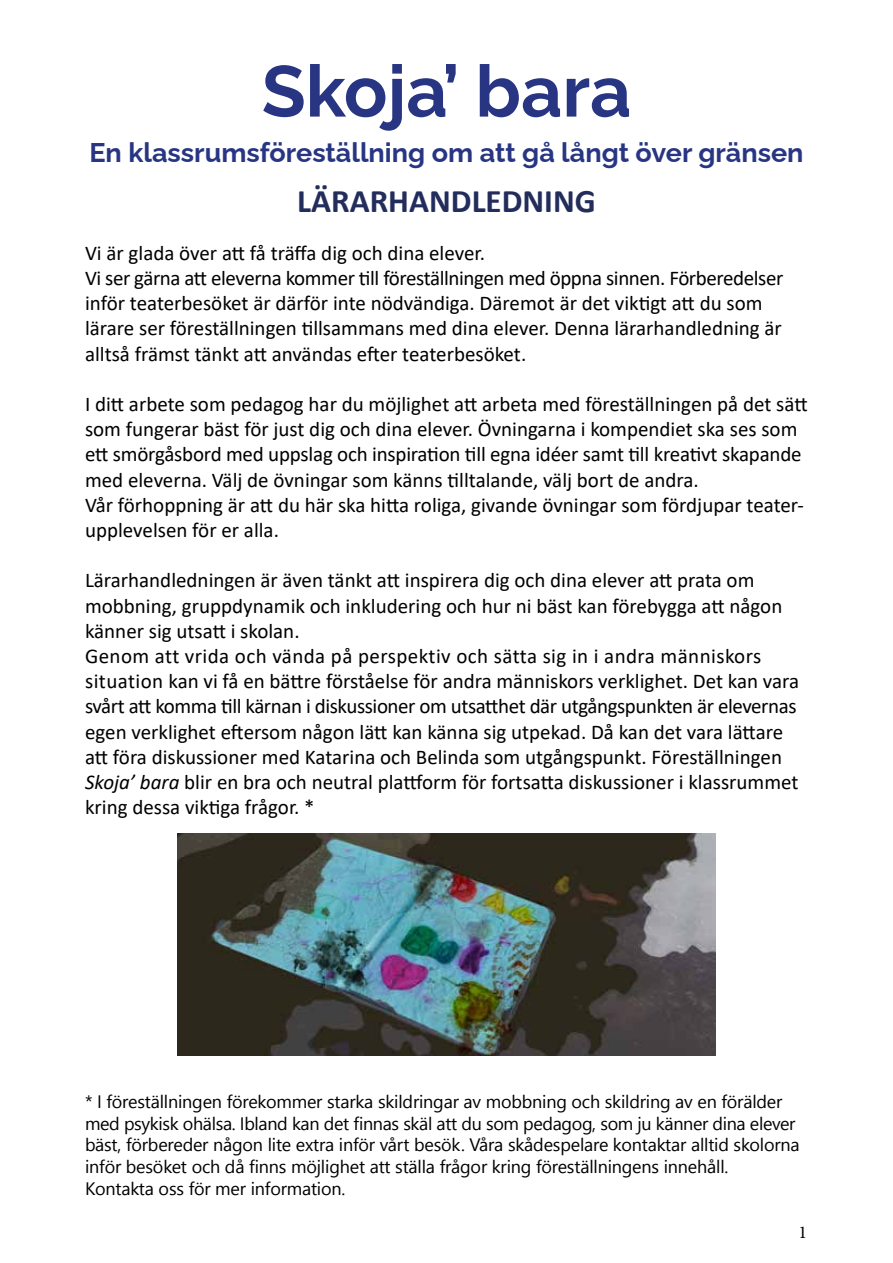
<style>
.page{position:relative;width:893px;height:1263px;background:#fff}
.page>*{position:absolute;margin:0;border:0;box-sizing:border-box;transform-origin:0 0}
.t1{font:700 72px "Raleway";color:#283583}
.t2{font:700 33px "Calibri";color:#232d5b}
.t3{font:700 27px "Raleway";color:#283583}
.t4{font:21px/25.2px "Calibri";color:#000}
.t5{font:18px/21.6px "Leelawadee UI";letter-spacing:-.01em;color:#000}
.t6{font:18px "Minion Pro";color:#000}
.s1{font-style:italic}
</style>
<div class="page">
<img style="left:178px;top:833px;width:537px;height:223px">
<h1 class="t1" style="left:262px;top:34px;width:371px">Skoja’ bara</h1>
<p class="t3" style="left:89px;top:131px;width:715px">En klassrumsföreställning om att gå långt över gränsen</p>
<h2 class="t2" style="left:297px;top:178px;width:300px">LÄRARHANDLEDNING</h2>
<p class="t4" style="left:85px;top:240px;width:700px">Vi är glada över att få träffa dig och dina elever.<br>Vi ser gärna att eleverna kommer till föreställningen med öppna sinnen. Förberedelser inför teaterbesöket är därför inte nödvändiga. Däremot är det viktigt att du som lärare ser föreställningen tillsammans med dina elever. Denna lärarhandledning är alltså främst tänkt att användas efter teaterbesöket.</p>
<p class="t4" style="left:85px;top:391px;width:724px">I ditt arbete som pedagog har du möjlighet att arbeta med föreställningen på det sätt som fungerar bäst för just dig och dina elever. Övningarna i kompendiet ska ses som ett smörgåsbord med uppslag och inspiration till egna idéer samt till kreativt skapande med eleverna. Välj de övningar som känns tilltalande, välj bort de andra.<br>Vår förhoppning är att du här ska hitta roliga, givande övningar som fördjupar teater&shy;upplevelsen för er alla.</p>
<p class="t4" style="left:85px;top:567px;width:716px">Lärarhandledningen är även tänkt att inspirera dig och dina elever att prata om mobbning, gruppdynamik och inkludering och hur ni bäst kan förebygga att någon känner sig utsatt i skolan.<br>Genom att vrida och vända på perspektiv och sätta sig in i andra människors situation kan vi få en bättre förståelse för andra människors verklighet. Det kan vara svårt att komma till kärnan i diskussioner om utsatthet där utgångspunkten är elevernas egen verklighet eftersom någon lätt kan känna sig utpekad. Då kan det vara lättare att föra diskussioner med Katarina och Belinda som utgångspunkt. Föreställningen <span class="s1">Skoja’ bara</span> blir en bra och neutral plattform för fortsatta diskussioner i klassrummet kring dessa viktiga frågor. *</p>
<p class="t5" style="left:85px;top:1090px;width:716px">* I föreställningen förekommer starka skildringar av mobbning och skildring av en förälder med psykisk ohälsa. Ibland kan det finnas skäl att du som pedagog, som ju känner dina elever bäst, förbereder någon lite extra inför vårt besök. Våra skådespelare kontaktar alltid skolorna inför besöket och då finns möjlighet att ställa frågor kring föreställningens innehåll.<br>Kontakta oss för mer information.</p>
<p class="t6" style="left:799px;top:1220px;width:10px">1</p>
</div>
